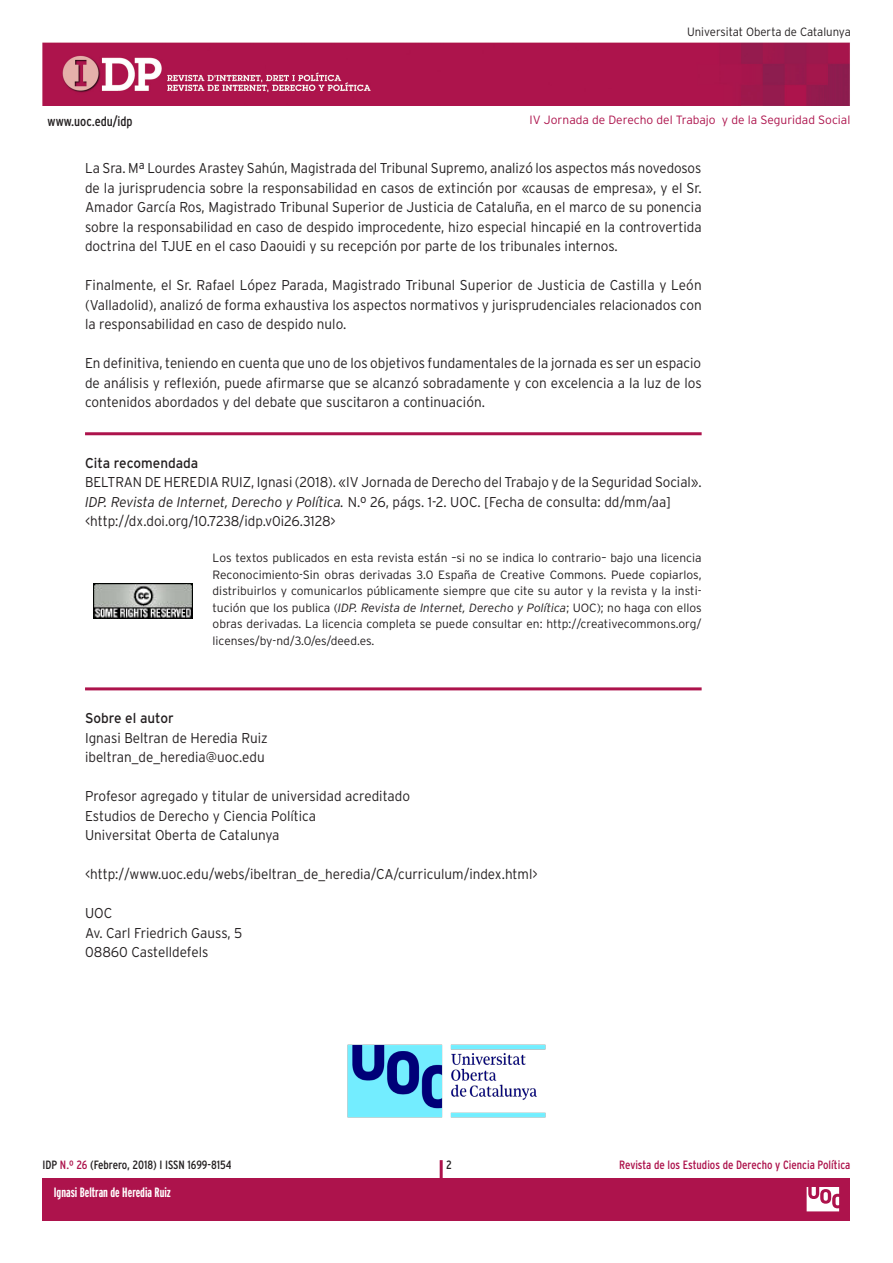
<style>
.page{position:relative;width:893px;height:1263px;background:#fff}
.page>*{position:absolute;margin:0;border:0;box-sizing:border-box;transform-origin:0 0}
.TEXTGENERAL{font:300 14.25px/19.5px "Interstate";color:#231f20;text-align:justify;scale:.95 1}
.TEXTGENERAL-2{font:300 14.25px/19.5px "Interstate";color:#231f20;text-align:justify;scale:.94 1}
.TEXTGENERAL-3{font:14.25px "Interstate";color:#231f20;scale:.95 1}
.t1{font:700 extra-condensed 13.5px "Interstate";color:#fff}
.t2{font:condensed 13.5px "Interstate";color:#231f20}
.creativecommons{font:300 12px/16.5px "Interstate";color:#231f20;text-align:justify}
.t3{font:300 12px "Interstate";color:#ad134c}
.t4{font:condensed 12px "Interstate";color:#ad134c}
.t5{font:condensed 12px "Interstate";color:#231f20}
.creativecommons-2{font:300 12px "Interstate";color:#231f20;scale:.95 1}
.s1{font-style:italic}
.s2{color:#ad134c}
</style>
<div class="page">
<img style="left:43px;top:43px;width:807px;height:63px">
<div style="left:43px;top:1178px;width:807px;height:42px;background:#ad134c"></div>
<hr style="left:440px;top:1160px;width:3px;height:44px;background:#ad134c">
<svg style="left:806px;top:1187px;width:34px;height:25px"></svg>
<img style="left:347px;top:1044px;width:199px;height:74px">
<hr style="left:85px;top:687px;width:617px;height:3px;background:#ad134c">
<hr style="left:85px;top:432px;width:617px;height:3px;background:#ad134c">
<img style="left:94px;top:583px;width:99px;height:35px">
<p class="creativecommons-2" style="left:687px;top:25px;width:174px">Universitat Oberta de Catalunya</p>
<p class="t2" style="left:48px;top:113px;width:87px">www.uoc.edu/idp</p>
<p class="t3" style="left:529px;top:113px;width:322px">IV Jornada de Derecho del Trabajo y de la Seguridad Social</p>
<p class="TEXTGENERAL-2" style="left:85px;top:158px;width:657px">La Sra. Mª Lourdes Arastey Sahún, Magistrada del Tribunal Supremo, analizó los aspectos más novedosos de la jurisprudencia sobre la responsabilidad en casos de extinción por «causas de empresa», y el Sr.<br>Amador García Ros, Magistrado Tribunal Superior de Justicia de Cataluña, en el marco de su ponencia sobre la responsabilidad en caso de despido improcedente, hizo especial hincapié en la controvertida doctrina del TJUE en el caso Daouidi y su recepción por parte de los tribunales internos.</p>
<p class="TEXTGENERAL" style="left:85px;top:275px;width:651px">Finalmente, el Sr. Rafael López Parada, Magistrado Tribunal Superior de Justicia de Castilla y León (Valladolid), analizó de forma exhaustiva los aspectos normativos y jurisprudenciales relacionados con la responsabilidad en caso de despido nulo.</p>
<p class="TEXTGENERAL" style="left:85px;top:353px;width:651px">En definitiva, teniendo en cuenta que uno de los objetivos fundamentales de la jornada es ser un espacio de análisis y reflexión, puede afirmarse que se alcanzó sobradamente y con excelencia a la luz de los contenidos abordados y del debate que suscitaron a continuación.</p>
<p class="TEXTGENERAL-3" style="left:85px;top:455px;width:121px">Cita recomendada</p>
<p class="TEXTGENERAL-2" style="left:85px;top:472px;width:658px">BELTRAN DE HEREDIA RUIZ, Ignasi (2018). «IV Jornada de Derecho del Trabajo y de la Seguridad Social».<br><span class="s1">IDP. Revista de Internet, Derecho y Política.</span> N.º 26, págs. 1-2. UOC. [Fecha de consulta: dd/mm/aa]</p>
<p class="TEXTGENERAL" style="left:85px;top:511px;width:265px">&lt;http://dx.doi.org/10.7238/idp.v0i26.3128&gt;</p>
<p class="creativecommons" style="left:213px;top:550px;width:491px">Los textos publicados en esta revista están –si no se indica lo contrario– bajo una licencia Reconocimiento-Sin obras derivadas 3.0 España de Creative Commons. Puede copiarlos, distribuirlos y comunicarlos públicamente siempre que cite su autor y la revista y la insti&shy;tución que los publica (<span class="s1">IDP. Revista de Internet, Derecho y Política</span>; UOC); no haga con ellos obras derivadas. La licencia completa se puede consultar en: http://creativecommons.org/ licenses/by-nd/3.0/es/deed.es.</p>
<p class="TEXTGENERAL-3" style="left:85px;top:710px;width:95px">Sobre el autor</p>
<p class="TEXTGENERAL" style="left:85px;top:728px;width:194px">Ignasi Beltran de Heredia Ruiz</p>
<p class="TEXTGENERAL" style="left:85px;top:747px;width:191px">ibeltran_de_heredia@uoc.edu</p>
<p class="TEXTGENERAL" style="left:85px;top:786px;width:344px">Profesor agregado y titular de universidad acreditado</p>
<p class="TEXTGENERAL" style="left:85px;top:806px;width:245px">Estudios de Derecho y Ciencia Política</p>
<p class="TEXTGENERAL" style="left:85px;top:825px;width:206px">Universitat Oberta de Catalunya</p>
<p class="TEXTGENERAL" style="left:85px;top:864px;width:478px">&lt;http://www.uoc.edu/webs/ibeltran_de_heredia/CA/curriculum/index.html&gt;</p>
<p class="TEXTGENERAL" style="left:85px;top:903px;width:30px">UOC</p>
<p class="TEXTGENERAL" style="left:85px;top:923px;width:167px">Av. Carl Friedrich Gauss, 5</p>
<p class="TEXTGENERAL" style="left:85px;top:942px;width:131px">08860 Castelldefels</p>
<p class="t5" style="left:43px;top:1158px;width:191px">IDP <span class="s2">N.º 26</span> (Febrero, 2018) I ISSN 1699-8154</p>
<p class="t5" style="left:446px;top:1158px;width:7px">2</p>
<p class="t4" style="left:619px;top:1158px;width:233px">Revista de los Estudios de Derecho y Ciencia Política</p>
<p class="t1" style="left:54px;top:1185px;width:119px">Ignasi Beltran de Heredia Ruiz</p>
</div>
